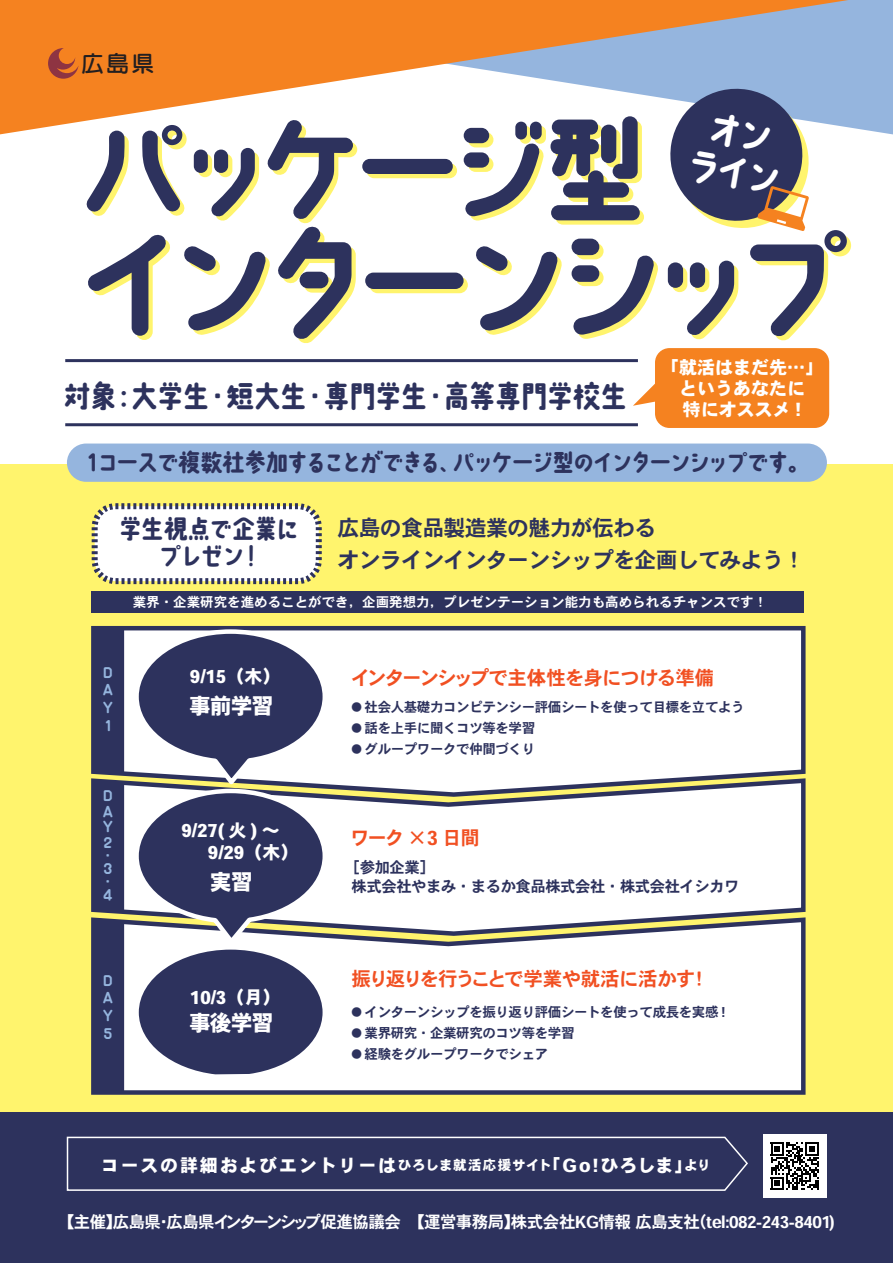
<style>
.page{position:relative;width:893px;height:1263px;background:#fff}
.page>*{position:absolute;margin:0;border:0;box-sizing:border-box;transform-origin:0 0}
.t1{font:125.4px "AB kokoro no 3";letter-spacing:-.26em;color:#2d325d}
.t2{font:115.35px "AB kokoro no 3";letter-spacing:-.215em;color:#2d325d}
.t3{font:39px/39.8px "AB kokoro no 3";color:#fff;text-align:center}
.t4{font:29.55px "AB kokoro no 3";letter-spacing:-.115em;color:#2d325d}
.t5{font:25.35px/27px "AB kokoro no 3";letter-spacing:-.13em;color:#2d325d;text-align:center}
.t6{font:24px "AB kokoro no 3";letter-spacing:-.175em;color:#2d325d}
.t7{font:22.8px "Seurat Pro N DB";color:#231f20}
.t8{font:21.9px/31.5px "Heisei Kaku Go Std W7";letter-spacing:-.03em;color:#2d325d}
.t9{font:21.75px "Heisei Kaku Go Std W9";letter-spacing:-.05em;color:#fff}
.t10{font:19.5px "Heisei Kaku Go Std W7";letter-spacing:-.055em;color:#f15022}
.t11{font:18px/21px "Heisei Kaku Go Std W9";color:#fff;text-align:center}
.t12{font:18px "Heisei Kaku Go Std W9";letter-spacing:.1em;color:#fff}
.t13{font:16.5px "Heisei Kaku Go Std W7";letter-spacing:-.04em;color:#fff}
.t14{font:15.3px/19.5px "Heisei Kaku Go Std W7";letter-spacing:-.03em;color:#2d325d}
.t15{font:14.85px/17.7px "AB kokoro no 3";color:#95b5de;text-align:justify}
.t16{font:13.5px "Heisei Kaku Go Std W7";letter-spacing:-.03em;color:#2d325d}
.t17{font:13.5px "Heisei Kaku Go Std W7";color:#fff}
.s1{font-family:"Heisei Maru Go Std W4"}
.s2{font-size:10.5px}
.s3{font-size:13.5px}
</style>
<div class="page">
<div style="left:848px;top:0;width:45px;height:134px;background:#95b5de"></div>
<svg style="left:0;top:0;width:848px;height:134px;fill:#f58220"></svg>
<svg style="left:48px;top:48px;width:31px;height:31px"></svg>
<div style="left:0;top:465px;width:893px;height:767px;background:#fff46d"></div>
<div style="left:0;top:1113px;width:893px;height:150px;background:#2d325d"></div>
<div style="left:655px;top:348px;width:174px;height:80px;background:#f58220;border-radius:14px"></div>
<svg style="left:633px;top:383px;width:22px;height:23px"></svg>
<hr style="left:65px;top:359px;width:573px;height:3px;background:#2d325d">
<hr style="left:65px;top:423px;width:573px;height:3px;background:#2d325d">
<div style="left:91px;top:799px;width:715px;height:116px;background:#fff"></div>
<svg style="left:91px;top:626px;width:715px;height:173px;background:#ededec"></svg>
<svg style="left:91px;top:915px;width:715px;height:180px;background:#ececeb"></svg>
<svg style="left:132px;top:627px;width:197px;height:454px;background:#757891"></svg>
<div style="left:93px;top:628px;width:31px;height:145px;background:#2d325d"></div>
<div style="left:93px;top:780px;width:31px;height:132px;background:#2d325d"></div>
<div style="left:93px;top:918px;width:31px;height:175px;background:#2d325d"></div>
<div style="left:91px;top:591px;width:712px;height:21px;background:#2d325d"></div>
<svg style="left:665px;top:83px;width:149px;height:148px"></svg>
<div style="left:763px;top:1134px;width:63px;height:64px;background:#fff"></div>
<svg style="left:771px;top:1142px;width:48px;height:48px"></svg>
<div style="left:67px;top:443px;width:760px;height:39px;background:#95b5de;border-radius:19px"></div>
<div style="left:95px;top:506px;width:224px;height:75px;background:#fff;border-radius:21px"></div>
<div style="left:92px;top:503px;width:230px;height:81px;border:6px dashed #2d325d;border-radius:21px"></div>
<svg style="left:66px;top:1136px;width:682px;height:55px"></svg>
<h3 class="t7" style="left:81px;top:48px;width:75px">広島県</h3>
<h3 class="t3" style="left:695px;top:107px;width:101px;rotate:10deg">オンライン</h3>
<h2 class="t2" style="left:76px;top:110px;width:580px">パッケージ型</h2>
<h1 class="t1" style="left:73px;top:219px;width:784px">インターンシップ</h1>
<h3 class="t4" style="left:62px;top:381px;width:568px">対象<span class="s1">：</span>大学生・短大生・専門学生・高等専門学校生</h3>
<h3 class="t11" style="left:661px;top:357px;width:163px">「就活はまだ先…」というあなたに<br>特にオススメ !</h3>
<h3 class="t6" style="left:80px;top:450px;width:733px">１コースで複数社参加することができる、パッケージ型のインターンシップです。</h3>
<h3 class="t5" style="left:118px;top:517px;width:184px">学生視点で企業にプレゼン！</h3>
<h3 class="t8" style="left:337px;top:513px;width:469px">広島の食品製造業の魅力が伝わる<br>オンラインインターンシップを企画してみよう！</h3>
<p class="t17" style="left:133px;top:594px;width:636px">業界・企業研究を進めることができ，企画発想力，プレゼンテーション能力も高められるチャンスです！</p>
<p class="t15" style="left:101px;top:664px;width:14px">ＤＡＹ１</p>
<p class="t15" style="left:101px;top:789px;width:14px;line-height:15.3px">ＤＡＹ２</p>
<p class="t15" style="left:101px;top:849px;width:13px;line-height:13px;text-align:left">・<br>３・<br>４</p>
<h3 class="t11" style="left:190px;top:666px;width:92px">9/15（木）</h3>
<h3 class="t9" style="left:189px;top:693px;width:85px">事前学習</h3>
<h3 class="t11" style="left:172px;top:819px;width:128px;line-height:22.5px">9/27( 火 ) ～<br>　　9/29（木）</h3>
<h3 class="t9" style="left:210px;top:868px;width:44px">実習</h3>
<h3 class="t10" style="left:351px;top:666px;width:364px">インターンシップで主体性を身につける準備</h3>
<p class="t16" style="left:352px;top:699px;width:395px"><span class="s2">●</span> 社会人基礎力コンピテンシー評価シートを使って目標を立てよう</p>
<p class="t16" style="left:352px;top:720px;width:185px"><span class="s2">●</span> 話を上手に聞くコツ等を学習</p>
<p class="t16" style="left:352px;top:741px;width:185px"><span class="s2">●</span> グループワークで仲間づくり</p>
<h3 class="t10" style="left:350px;top:826px;width:131px">ワーク ×3 日間</h3>
<p class="t14" style="left:352px;top:858px;width:389px;text-indent:-7px">［参加企業］<br>株式会社やまみ・ まるか食品株式会社・ 株式会社イシカワ</p>
<p class="t15" style="left:101px;top:972px;width:14px">ＤＡＹ５</p>
<h3 class="t11" style="left:190px;top:986px;width:92px">10/3（月）</h3>
<h3 class="t9" style="left:189px;top:1009px;width:85px">事後学習</h3>
<h3 class="t10" style="left:352px;top:967px;width:359px">振り返りを行うことで学業や就活に活かす！</h3>
<p class="t16" style="left:352px;top:1004px;width:375px"><span class="s2">●</span> インターンシップを振り返り評価シートを使って成長を実感 !</p>
<p class="t16" style="left:352px;top:1025px;width:224px"><span class="s2">●</span> 業界研究・企業研究のコツ等を学習</p>
<p class="t16" style="left:352px;top:1046px;width:198px"><span class="s2">●</span> 経験をグループワークでシェア</p>
<h3 class="t12" style="left:101px;top:1154px;width:611px">コースの詳細およびエントリーは<span class="s3">ひろしま就活応援サイト</span>「Go!ひろしま」<span class="s3">より</span></h3>
<p class="t13" style="left:58px;top:1212px;width:778px">【主催】広島県・広島県インターンシップ促進協議会　【運営事務局】株式会社KG情報 広島支社（tel:082-243-8401)</p>
</div>
